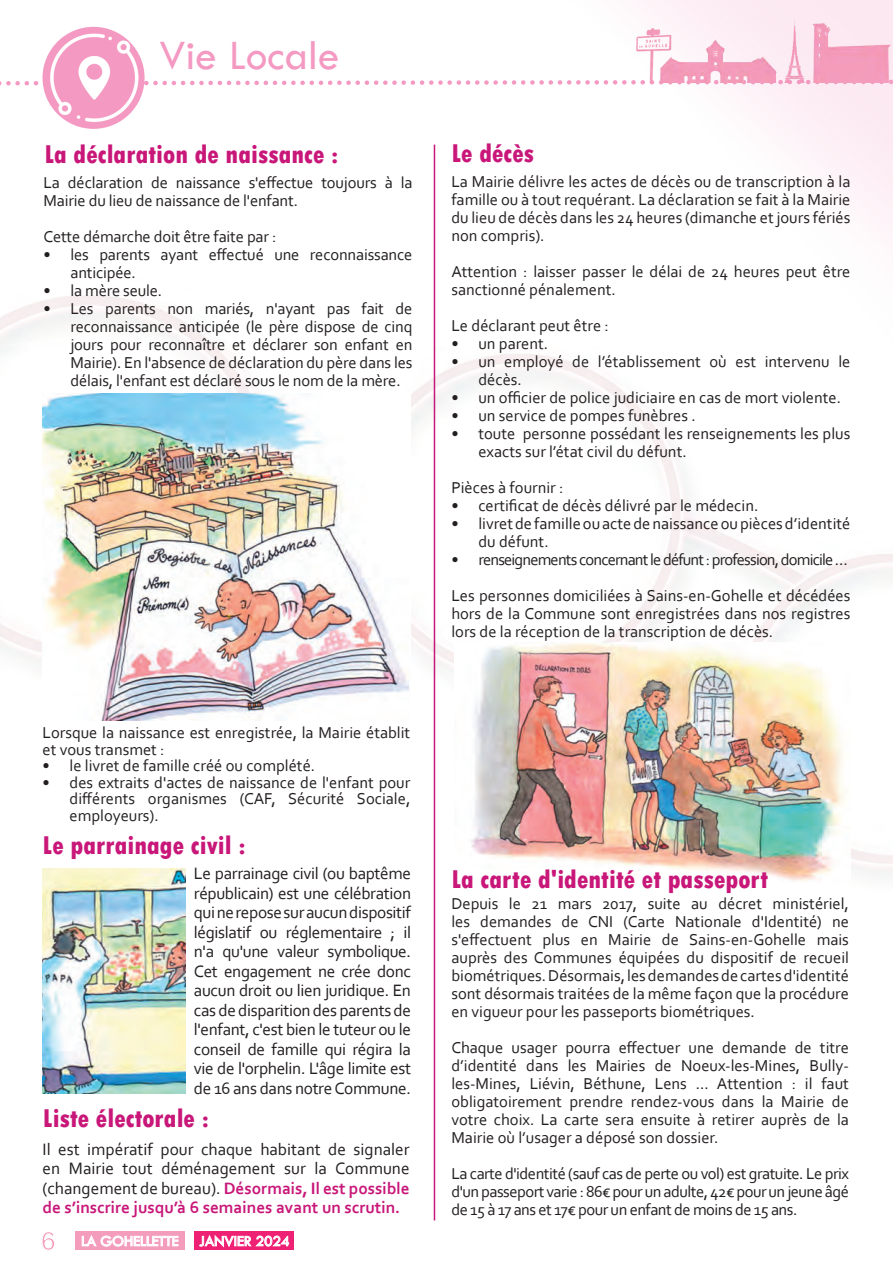
<style>
.page{position:relative;width:893px;height:1263px;background:#fff}
.page>*{position:absolute;margin:0;border:0;box-sizing:border-box;transform-origin:0 0}
.t1{font:43.5px "Tw Cen";color:#f499c2}
.t2{font:800 condensed 27px "Tw Cen";color:#c81779}
.t3{font:27px "Acumin Variable Concept";color:#f49cbb}
.t4{font:17.25px/19.5px "Corbel";letter-spacing:-.01em;color:#231f20;text-align:justify}
.t5{font:16.5px/18px "Corbel";color:#231f20}
.t6{font:16.5px/36px "Corbel";letter-spacing:-.05em;color:#231f20}
.t7{font:15.3px "Tw Cen";color:#fff}
.s1{font-weight:700;color:#c81779}
</style>
<div class="page">
<img style="left:0;top:0;width:893px;height:1250px">
<svg style="left:0;top:77px;width:893px;height:11px"></svg>
<div style="left:43px;top:27px;width:102px;height:102px;background:#f499c2;border-radius:50%"></div>
<img style="left:48px;top:33px;width:91px;height:90px">
<img style="left:636px;top:19px;width:257px;height:64px">
<div style="left:75px;top:1231px;width:109px;height:18px;background:#f49cbb"></div>
<div style="left:194px;top:1231px;width:100px;height:18px;background:#ee2174"></div>
<img style="left:43px;top:868px;width:142px;height:226px">
<img style="left:455px;top:642px;width:395px;height:246px">
<img style="left:43px;top:394px;width:367px;height:327px">
<hr style="left:434px;top:145px;width:1px;height:1075px;background:#c81779">
<p class="t1" style="left:159px;top:29px;width:182px">Vie Locale</p>
<p class="t2" style="left:44px;top:138px;width:296px">La déclaration de naissance :</p>
<p class="t5" style="left:43px;top:173px;width:370px">La déclaration de naissance s'effectue toujours à la<br>Mairie du lieu de naissance de l'enfant.</p>
<p class="t5" style="left:43px;top:227px;width:234px">Cette démarche doit être faite par :</p>
<p class="t5" style="left:70px;top:245px;width:343px;text-indent:-27px">• les parents ayant effectué une reconnaissance anticipée.</p>
<p class="t5" style="left:43px;top:281px;width:120px">• la mère seule.</p>
<p class="t5" style="left:70px;top:299px;width:343px;text-align:justify;text-indent:-27px">• Les parents non mariés, n'ayant pas fait de reconnaissance anticipée (le père dispose de cinq jours pour reconnaître et déclarer son enfant en Mairie). En l'absence de déclaration du père dans les délais, l'enfant est déclaré sous le nom de la mère.</p>
<p class="t5" style="left:43px;top:724px;width:369px;line-height:16.5px">Lorsque la naissance est enregistrée, la Mairie établit et vous transmet :</p>
<p class="t5" style="left:43px;top:756px;width:274px">• le livret de famille créé ou complété.</p>
<p class="t5" style="left:70px;top:774px;width:342px;line-height:16.5px;text-align:justify;text-indent:-27px">• des extraits d'actes de naissance de l'enfant pour différents organismes (CAF, Sécurité Sociale, employeurs).</p>
<p class="t2" style="left:43px;top:829px;width:205px">Le parrainage civil :</p>
<p class="t4" style="left:194px;top:863px;width:219px">Le parrainage civil (ou baptême républicain) est une célébration qui ne repose sur aucun dispositif législatif ou réglementaire ; il n'a qu'une valeur symbolique.<br>Cet engagement ne crée donc aucun droit ou lien juridique. En cas de disparition des parents de l'enfant, c'est bien le tuteur ou le conseil de famille qui régira la vie de l'orphelin. L'âge limite est de 16 ans dans notre Commune.</p>
<p class="t2" style="left:43px;top:1102px;width:168px">Liste électorale :</p>
<p class="t4" style="left:43px;top:1139px;width:369px">Il est impératif pour chaque habitant de signaler en Mairie tout déménagement sur la Commune (changement de bureau). <span class="s1">Désormais, Il est possible de s’inscrire jusqu’à 6 semaines avant un scrutin.</span></p>
<p class="t3" style="left:41px;top:1222px;width:16px">6</p>
<p class="t7" style="left:81px;top:1232px;width:99px">LA GOHELLETTE</p>
<p class="t7" style="left:199px;top:1232px;width:92px">JANVIER 2024</p>
<p class="t2" style="left:451px;top:137px;width:84px">Le décès</p>
<p class="t5" style="left:451px;top:172px;width:401px;text-align:justify">La Mairie délivre les actes de décès ou de transcription à la famille ou à tout requérant. La déclaration se fait à la Mairie du lieu de décès dans les 24 heures (dimanche et jours fériés non compris).</p>
<p class="t5" style="left:451px;top:262px;width:401px">Attention : laisser passer le délai de 24 heures peut être sanctionné pénalement.</p>
<p class="t5" style="left:451px;top:316px;width:159px">Le déclarant peut être :</p>
<p class="t5" style="left:451px;top:334px;width:98px">• un parent.</p>
<p class="t5" style="left:478px;top:352px;width:374px;text-indent:-27px">• un employé de l’établissement où est intervenu le décès.</p>
<p class="t5" style="left:451px;top:388px;width:391px">• un officier de police judiciaire en cas de mort violente.</p>
<p class="t5" style="left:451px;top:406px;width:246px">• un service de pompes funèbres .</p>
<p class="t5" style="left:478px;top:424px;width:374px;text-indent:-27px">• toute personne possédant les renseignements les plus exacts sur l’état civil du défunt.</p>
<p class="t5" style="left:451px;top:478px;width:114px">Pièces à fournir :</p>
<p class="t5" style="left:451px;top:496px;width:308px">• certificat de décès délivré par le médecin.</p>
<p class="t5" style="left:478px;top:514px;width:374px;text-indent:-27px">• livret de famille ou acte de naissance ou pièces d’identité du défunt.</p>
<p class="t6" style="left:451px;top:541px;width:401px">• renseignements concernant le défunt : profession, domicile …<br>Les personnes domiciliées à Sains-en-Gohelle et décédées</p>
<p class="t5" style="left:451px;top:604px;width:401px">hors de la Commune sont enregistrées dans nos registres lors de la réception de la transcription de décès.</p>
<p class="t2" style="left:451px;top:863px;width:318px">La carte d'identité et passeport</p>
<p class="t5" style="left:451px;top:894px;width:399px;text-align:justify">Depuis le 21 mars 2017, suite au décret ministériel, les demandes de CNI (Carte Nationale d'Identité) ne s'effectuent plus en Mairie de Sains-en-Gohelle mais auprès des Communes équipées du dispositif de recueil biométriques. Désormais, les demandes de cartes d'identité sont désormais traitées de la même façon que la procédure en vigueur pour les passeports biométriques.</p>
<p class="t5" style="left:451px;top:1038px;width:399px;text-align:justify">Chaque usager pourra effectuer une demande de titre d’identité dans les Mairies de Noeux-les-Mines, Bully&shy;les-Mines, Liévin, Béthune, Lens ... Attention : il faut obligatoirement prendre rendez-vous dans la Mairie de votre choix. La carte sera ensuite à retirer auprès de la Mairie où l’usager a déposé son dossier.</p>
<p class="t5" style="left:451px;top:1164px;width:399px;text-align:justify">La carte d'identité (sauf cas de perte ou vol) est gratuite. Le prix d'un passeport varie : 86€ pour un adulte, 42€ pour un jeune âgé de 15 à 17 ans et 17€ pour un enfant de moins de 15 ans.</p>
</div>
